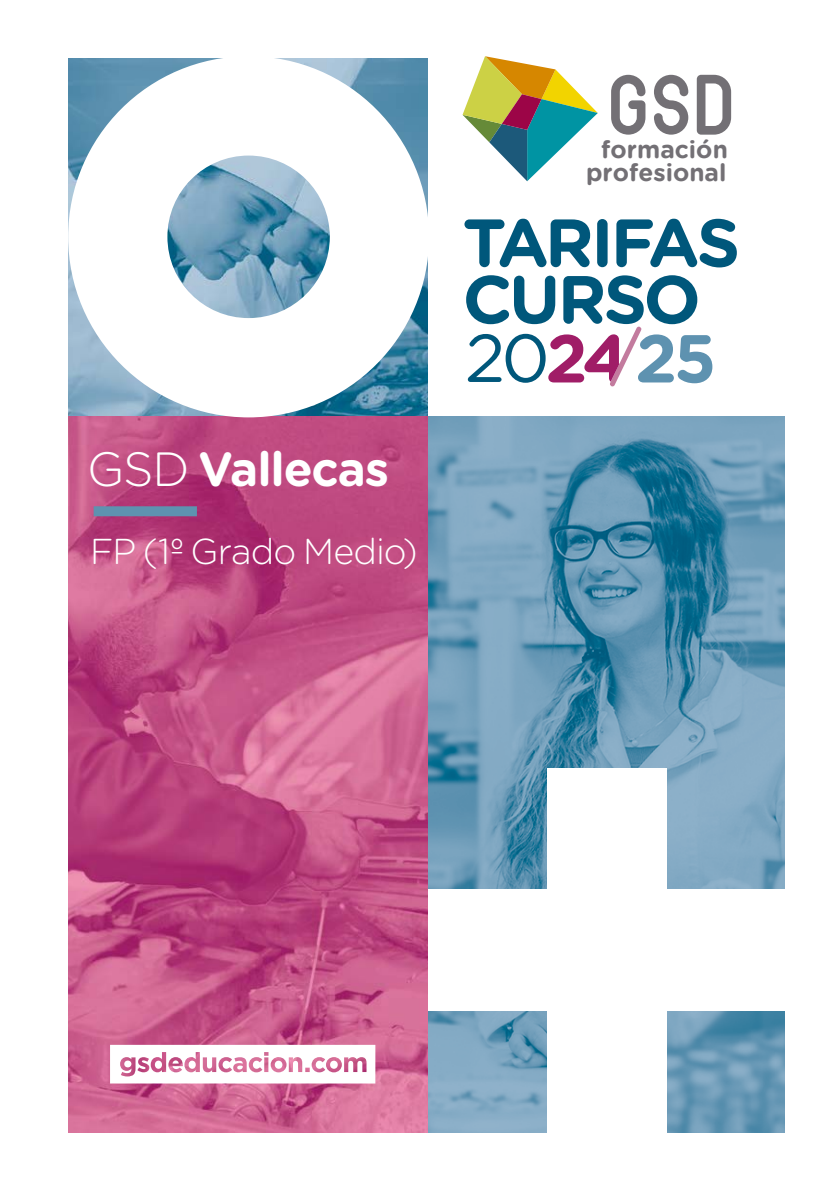
<style>
.page{position:relative;width:840px;height:1191px;background:#fff}
.page>*{position:absolute;margin:0;border:0;box-sizing:border-box;transform-origin:0 0}
.t1{font:700 67.6px/56.6px "Gotham Rounded";letter-spacing:-.05em;color:#00577b}
.t2{font:67.6px "Gotham Rounded";color:#00577b}
.t3{font:700 48px "Gotham Rounded";letter-spacing:-.025em;color:#fff}
.t4{font:300 36px "Gotham Rounded";letter-spacing:-.025em;color:#fff}
.t5{font:700 24.4px/22.8px "Gotham Rounded";color:#737075;text-align:right}
.s1{font-weight:300}
</style>
<div class="page">
<img style="left:68px;top:417px;width:360px;height:715px">
<img style="left:428px;top:416px;width:356px;height:716px">
<svg style="left:68px;top:58px;width:361px;height:359px"></svg>
<svg style="left:110px;top:1044px;width:265px;height:39px"></svg>
<div style="left:547px;top:768px;width:119px;height:366px;background:#fff"></div>
<div style="left:428px;top:889px;width:357px;height:121px;background:#fff"></div>
<div style="left:94px;top:506px;width:103px;height:10px;background:#5e92b0"></div>
<svg style="left:548px;top:327px;width:164px;height:59px"></svg>
<svg style="left:462px;top:56px;width:135px;height:125px"></svg>
<svg style="left:611px;top:75px;width:119px;height:60px"></svg>
<h2 class="t3" style="left:87px;top:434px;width:303px"><span class="s1">GSD</span> Vallecas</h2>
<h3 class="t4" style="left:90px;top:527px;width:329px">FP (1º Grado Medio)</h3>
<p class="t5" style="left:585px;top:137px;width:143px">formación profesional</p>
<h1 class="t1" style="left:462px;top:212px;width:279px">TARIFAS<br>CURSO</h1>
<h1 class="t2" style="left:464px;top:312px;width:86px">20</h1>
</div>
